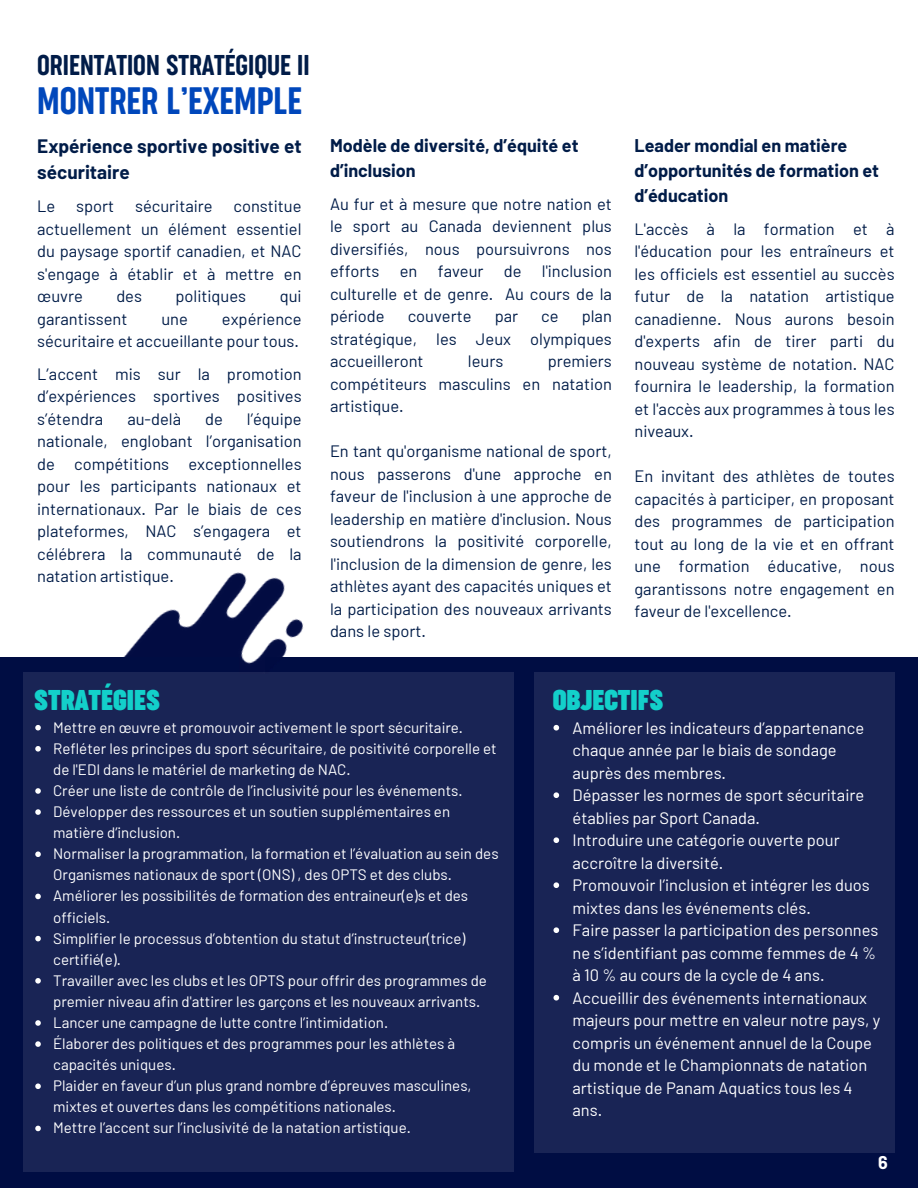
<style>
.page{position:relative;width:918px;height:1188px;background:#fff}
.page>*{position:absolute;margin:0;border:0;box-sizing:border-box;transform-origin:0 0}
.t1{font:300 36px "Cocogoose Compressed";color:#0047bb}
.t2{font:300 27px "Cocogoose Compressed";color:#011c48}
.t3{font:700 27px "Cocogoose Compressed";color:#13d0ca}
.t4{font:700 19.05px/26.2px "Barlow";color:#011c48}
.t5{font:700 18px/25px "Barlow";color:#011c48}
.t6{font:700 18px "Barlow";color:#fff}
.t7{font:16.5px/22.5px "Barlow";color:#011c48;text-align:justify}
.t8{font:16.5px/22.5px "Barlow";color:#fff}
.t9{font:15.15px/21.1px "Barlow";color:#fff}
</style>
<div class="page">
<div style="left:265px;top:657px;width:653px;height:55px;background:#000d43"></div>
<img style="left:123px;top:572px;width:181px;height:100px">
<div style="left:0;top:657px;width:239px;height:41px;background:#000d43"></div>
<div style="left:0;top:675px;width:918px;height:513px;background:#000d43"></div>
<div style="left:23px;top:672px;width:490px;height:499px;background:#192455"></div>
<div style="left:534px;top:672px;width:361px;height:481px;background:#192455"></div>
<svg style="left:35px;top:725px;width:6px;height:5px"></svg>
<svg style="left:35px;top:746px;width:6px;height:6px"></svg>
<svg style="left:35px;top:788px;width:6px;height:6px"></svg>
<svg style="left:35px;top:809px;width:6px;height:6px"></svg>
<svg style="left:35px;top:851px;width:6px;height:6px"></svg>
<svg style="left:35px;top:894px;width:6px;height:5px"></svg>
<svg style="left:35px;top:936px;width:6px;height:5px"></svg>
<svg style="left:35px;top:978px;width:6px;height:6px"></svg>
<svg style="left:35px;top:1020px;width:6px;height:6px"></svg>
<svg style="left:35px;top:1041px;width:6px;height:6px"></svg>
<svg style="left:35px;top:1083px;width:6px;height:6px"></svg>
<svg style="left:35px;top:1126px;width:6px;height:5px"></svg>
<svg style="left:554px;top:725px;width:5px;height:6px"></svg>
<svg style="left:554px;top:792px;width:5px;height:6px"></svg>
<svg style="left:554px;top:837px;width:5px;height:6px"></svg>
<svg style="left:554px;top:882px;width:5px;height:6px"></svg>
<svg style="left:554px;top:927px;width:5px;height:6px"></svg>
<svg style="left:554px;top:995px;width:5px;height:6px"></svg>
<p class="t2" style="left:37px;top:53px;width:274px">ORIENTATION STRATÉGIQUE II</p>
<p class="t1" style="left:37px;top:85px;width:266px">MONTRER L’EXEMPLE</p>
<p class="t4" style="left:37px;top:132px;width:266px">Expérience sportive positive et sécuritaire</p>
<p class="t7" style="left:37px;top:194px;width:20px">Le</p>
<p class="t7" style="left:76px;top:194px;width:40px">sport</p>
<p class="t7" style="left:135px;top:194px;width:79px">sécuritaire</p>
<p class="t7" style="left:37px;top:194px;width:266px;text-indent:196px">constitue actuellement un élément essentiel du paysage sportif canadien, et NAC s'engage à établir et à mettre en œuvre</p>
<p class="t7" style="left:116px;top:284px;width:27px">des</p>
<p class="t7" style="left:176px;top:284px;width:72px">politiques</p>
<p class="t7" style="left:280px;top:284px;width:23px">qui</p>
<p class="t7" style="left:37px;top:307px;width:92px">garantissent</p>
<p class="t7" style="left:161px;top:307px;width:28px">une</p>
<p class="t7" style="left:37px;top:307px;width:266px;text-align:right">expérience<br>sécuritaire et accueillante pour tous.</p>
<p class="t7" style="left:37px;top:362px;width:266px">L’accent mis sur la promotion d’expériences sportives positives s’étendra</p>
<p class="t7" style="left:37px;top:407px;width:266px;text-indent:210px">l’équipe nationale, englobant l’organisation de compétitions exceptionnelles pour les participants nationaux et internationaux. Par le biais de ces plateformes, NAC s’engagera et célébrera la communauté de la natation artistique.</p>
<p class="t7" style="left:127px;top:407px;width:55px">au-delà</p>
<p class="t7" style="left:205px;top:407px;width:19px">de</p>
<p class="t5" style="left:330px;top:132px;width:250px">Modèle de diversité, d’équité et d’inclusion</p>
<p class="t7" style="left:330px;top:192px;width:283px">Au fur et à mesure que notre nation et le sport au Canada deviennent plus diversifiés, nous poursuivrons nos efforts en faveur de l'inclusion culturelle et de genre. Au cours de la période</p>
<p class="t7" style="left:330px;top:304px;width:283px;text-indent:252px">plan stratégique, les Jeux olympiques accueilleront</p>
<p class="t7" style="left:408px;top:304px;width:65px">couverte</p>
<p class="t7" style="left:495px;top:304px;width:25px">par</p>
<p class="t7" style="left:541px;top:304px;width:19px">ce</p>
<p class="t7" style="left:330px;top:349px;width:283px;text-indent:218px">premiers compétiteurs masculins en natation artistique.</p>
<p class="t7" style="left:330px;top:439px;width:283px">En tant qu'organisme national de sport, nous passerons d'une approche en faveur de l'inclusion à une approche de leadership en matière d'inclusion. Nous soutiendrons la positivité corporelle, l'inclusion de la dimension de genre, les athlètes ayant des capacités uniques et la participation des nouveaux arrivants dans le sport.</p>
<p class="t7" style="left:468px;top:349px;width:37px">leurs</p>
<p class="t5" style="left:634px;top:132px;width:246px">Leader mondial en matière d’opportunités de formation et d’éducation</p>
<p class="t7" style="left:634px;top:217px;width:262px">L'accès à la formation et à l'éducation pour les entraîneurs et les officiels est essentiel au succès futur de la natation artistique canadienne. Nous aurons besoin d'experts afin de tirer parti du nouveau système de notation. NAC fournira le leadership, la formation et l'accès aux programmes à tous les niveaux.</p>
<p class="t7" style="left:634px;top:464px;width:262px">En invitant des athlètes de toutes capacités à participer, en proposant des programmes de participation tout au long de la vie et en offrant une formation éducative, nous garantissons notre engagement en faveur de l'excellence.</p>
<p class="t3" style="left:34px;top:688px;width:127px">STRATÉGIES</p>
<p class="t3" style="left:553px;top:688px;width:112px">OBJECTIFS</p>
<p class="t9" style="left:53px;top:716px;width:411px">Mettre en œuvre et promouvoir activement le sport sécuritaire.</p>
<p class="t9" style="left:53px;top:737px;width:445px">Refléter les principes du sport sécuritaire, de positivité corporelle et de l'EDI dans le matériel de marketing de NAC.</p>
<p class="t9" style="left:53px;top:779px;width:411px">Créer une liste de contrôle de l’inclusivité pour les événements.</p>
<p class="t9" style="left:53px;top:800px;width:398px">Développer des ressources et un soutien supplémentaires en matière d’inclusion.</p>
<p class="t9" style="left:53px;top:843px;width:447px">Normaliser la programmation, la formation et l’évaluation au sein des<br>Organismes nationaux de sport (ONS) , des OPTS et des clubs.</p>
<p class="t9" style="left:53px;top:885px;width:417px">Améliorer les possibilités de formation des entraineur(e)s et des officiels.</p>
<p class="t9" style="left:53px;top:927px;width:414px">Simplifier le processus d’obtention du statut d’instructeur(trice) certifié(e).</p>
<p class="t9" style="left:53px;top:969px;width:435px">Travailler avec les clubs et les OPTS pour offrir des programmes de premier niveau afin d'attirer les garçons et les nouveaux arrivants.</p>
<p class="t9" style="left:53px;top:1011px;width:337px">Lancer une campagne de lutte contre l’intimidation.</p>
<p class="t9" style="left:53px;top:1032px;width:404px">Élaborer des politiques et des programmes pour les athlètes à capacités uniques.</p>
<p class="t9" style="left:53px;top:1075px;width:420px">Plaider en faveur d’un plus grand nombre d’épreuves masculines, mixtes et ouvertes dans les compétitions nationales.</p>
<p class="t9" style="left:53px;top:1117px;width:359px">Mettre l’accent sur l’inclusivité de la natation artistique.</p>
<p class="t8" style="left:573px;top:716px;width:293px">Améliorer les indicateurs d’appartenance chaque année par le biais de sondage auprès des membres.</p>
<p class="t8" style="left:573px;top:784px;width:293px">Dépasser les normes de sport sécuritaire établies par Sport Canada.</p>
<p class="t8" style="left:573px;top:829px;width:269px">Introduire une catégorie ouverte pour accroître la diversité.</p>
<p class="t8" style="left:573px;top:874px;width:299px">Promouvoir l’inclusion et intégrer les duos mixtes dans les événements clés.</p>
<p class="t8" style="left:573px;top:919px;width:308px">Faire passer la participation des personnes ne s’identifiant pas comme femmes de 4 % à 10 % au cours de la cycle de 4 ans.</p>
<p class="t8" style="left:573px;top:986px;width:309px">Accueillir des événements internationaux majeurs pour mettre en valeur notre pays, y compris un événement annuel de la Coupe du monde et le Championnats de natation artistique de Panam Aquatics tous les 4 ans.</p>
<p class="t6" style="left:878px;top:1151px;width:11px">6</p>
</div>
